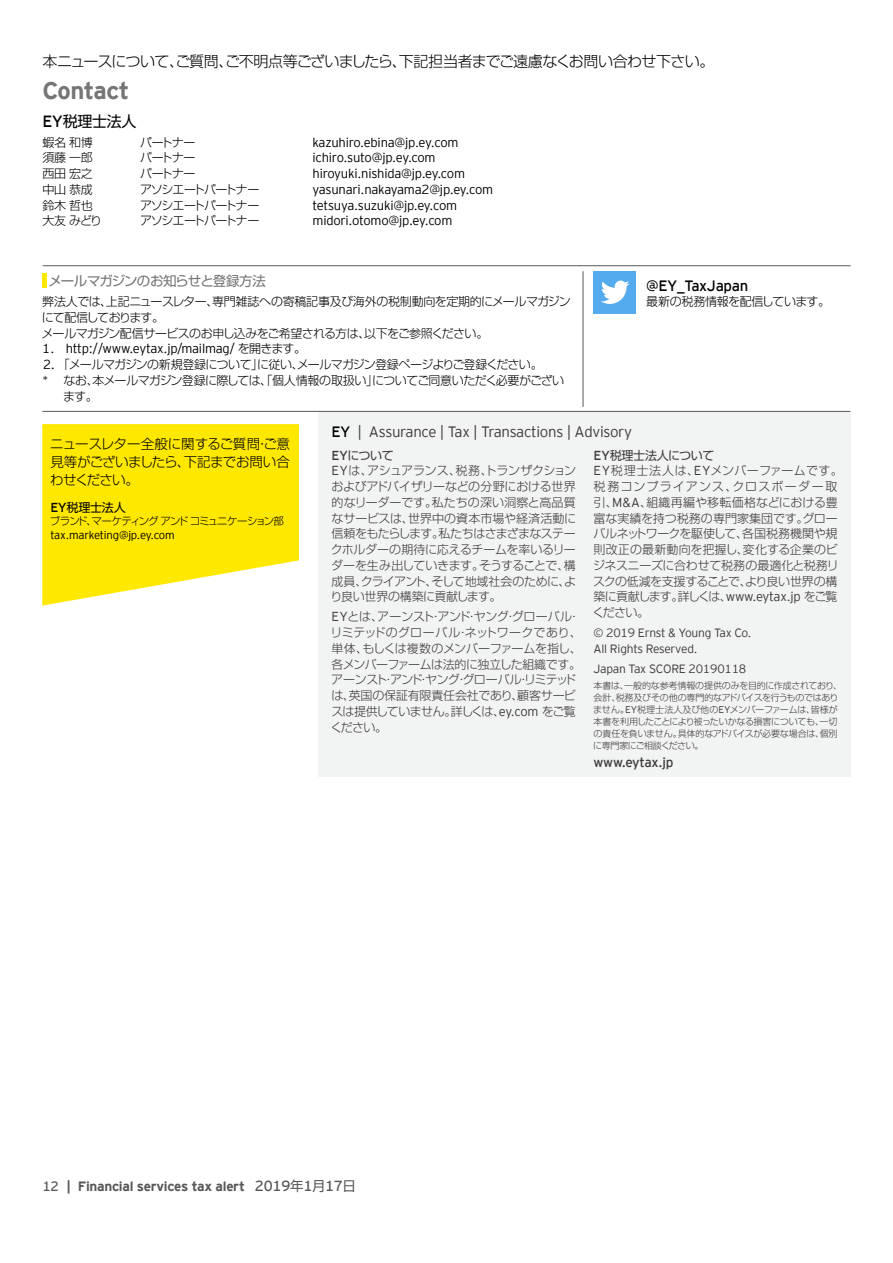
<style>
.page{position:relative;width:893px;height:1263px;background:#fff}
.page>*{position:absolute;margin:0;border:0;box-sizing:border-box;transform-origin:0 0}
.t1{font:700 24px "EY Interstate";letter-spacing:-.02em;color:#767575}
.t2{font:300 15px "Shin Go Pro";letter-spacing:-.045em;color:#000}
.t3{font:300 15px "EY Interstate";letter-spacing:-.02em;color:#3e3a39}
.t4{font:15px "EY Interstate";letter-spacing:-.02em;color:#000}
.t5{font:15px "Shin Go Pro";letter-spacing:-.02em;color:#000}
.t6{font:300 13.5px/18px "Shin Go Pro";letter-spacing:-.035em;color:#000;text-align:justify}
.t7{font:700 13.5px "EY Interstate";letter-spacing:-.02em;color:#595757}
.t8{font:13.5px "Shin Go Pro";letter-spacing:-.06em;color:#767575}
.t9{font:13.5px "EY Interstate";letter-spacing:-.02em;color:#3e3a39}
.t10{font:300 13.05px "EY Interstate";letter-spacing:-.02em;color:#000}
.t11{font:300 12px/15.8px "Shin Go Pro";letter-spacing:-.02em;color:#3e3a39}
.t12{font:300 12px/15.8px "Shin Go Pro";letter-spacing:-.05em;color:#000}
.t13{font:300 12px/15.8px "EY Interstate";letter-spacing:-.02em;color:#3e3a39}
.t14{font:300 12px "Shin Go Pro";letter-spacing:-.08em;color:#000}
.t15{font:300 12px "Shin Go Pro";letter-spacing:-.03em;color:#000}
.t16{font:12px "Shin Go Pro";letter-spacing:-.02em;color:#000}
.t17{font:300 11.4px "EY Interstate";letter-spacing:-.02em;color:#000}
.t18{font:300 10.5px "Shin Go Pro";letter-spacing:-.09em;color:#000}
.t19{font:300 9px/12px "Shin Go Pro";letter-spacing:-.025em;color:#3e3a39}
.s1{font-family:"EY Interstate";font-size:16.2px}
.s2{font-family:"Shin Go Pro";font-size:12px}
.s3{font-family:"EY Interstate";font-size:13.05px}
.s4{font-weight:400;color:#000}
.s5{font-family:"EY Interstate";font-weight:400;font-size:13.05px}
.s6{font-weight:400}
.s7{font-family:"EY Interstate";font-size:9.75px}
.s8{font-weight:400;font-size:14.7px}
.s9{font-family:"Shin Go Pro";font-weight:400}
</style>
<div class="page">
<div style="left:318px;top:411px;width:533px;height:366px;background:#f2f3f3"></div>
<hr style="left:42px;top:411px;width:808px;height:1px;background:#595757">
<svg style="left:42px;top:424px;width:257px;height:182px;background:#ffea20"></svg>
<div style="left:42px;top:273px;width:5px;height:15px;background:#ffe800"></div>
<div style="left:594px;top:271px;width:42px;height:43px;background:#54abed"></div>
<svg style="left:601px;top:281px;width:28px;height:23px"></svg>
<hr style="left:583px;top:271px;width:1px;height:136px;background:#595757">
<hr style="left:43px;top:265px;width:808px;height:1px;background:#595757">
<p class="t2" style="left:43px;top:49px;width:673px">本ニュースについて、ご質問、ご不明点等ございましたら、下記担当者までご遠慮なくお問い合わせ下さい。</p>
<h1 class="t1" style="left:43px;top:73px;width:88px">Contact</h1>
<p class="t5" style="left:43px;top:109px;width:96px"><span class="s1">EY</span>税理士法人</p>
<p class="t12" style="left:43px;top:133px;width:52px">蝦名和博</p>
<p class="t12" style="left:140px;top:133px;width:57px">パートナー</p>
<p class="t10" style="left:313px;top:133px;width:147px">kazuhiro.ebina@jp.ey.com</p>
<p class="t12" style="left:43px;top:149px;width:52px">須藤一郎</p>
<p class="t12" style="left:140px;top:149px;width:57px">パートナー</p>
<p class="t10" style="left:313px;top:149px;width:125px">ichiro.suto@jp.ey.com</p>
<p class="t12" style="left:43px;top:164px;width:52px">西田宏之</p>
<p class="t12" style="left:140px;top:164px;width:57px">パートナー</p>
<p class="t10" style="left:313px;top:164px;width:154px">hiroyuki.nishida@jp.ey.com</p>
<p class="t12" style="left:43px;top:180px;width:52px">中山恭成</p>
<p class="t14" style="left:140px;top:180px;width:121px">アソシエートパートナー</p>
<p class="t10" style="left:313px;top:180px;width:182px">yasunari.nakayama2@jp.ey.com</p>
<p class="t12" style="left:43px;top:196px;width:52px">鈴木哲也</p>
<p class="t14" style="left:140px;top:195px;width:121px">アソシエートパートナー</p>
<p class="t10" style="left:313px;top:196px;width:146px">tetsuya.suzuki@jp.ey.com</p>
<p class="t12" style="left:43px;top:212px;width:61px">大友みどり</p>
<p class="t14" style="left:140px;top:211px;width:121px">アソシエートパートナー</p>
<p class="t10" style="left:313px;top:212px;width:141px">midori.otomo@jp.ey.com</p>
<p class="t8" style="left:48px;top:270px;width:219px">メールマガジンのお知らせと登録方法</p>
<p class="t12" style="left:42px;top:292px;width:531px">弊法人では、上記ニュースレター、専門雑誌への寄稿記事及び海外の税制動向を定期的にメールマガジンにて配信しております。<br>メールマガジン配信サービスのお申し込みをご希望される方は、以下をご参照ください。</p>
<p class="t10" style="left:42px;top:339px;width:265px">1. http://www.eytax.jp/mailmag/ <span class="s2">を開きます。</span></p>
<p class="t12" style="left:43px;top:355px;width:501px"><span class="s3">2.</span> 「メールマガジンの新規登録について」に従い、メールマガジン登録ページよりご登録ください。</p>
<p class="t12" style="left:42px;top:371px;width:523px"><span class="s3">*</span> なお、本メールマガジン登録に際しては、「個人情報の取扱い」についてご同意いただく必要がござい</p>
<p class="t12" style="left:63px;top:387px;width:36px">ます。</p>
<p class="t4" style="left:646px;top:275px;width:103px">@EY_TaxJapan</p>
<p class="t15" style="left:646px;top:292px;width:185px">最新の税務情報を配信しています。</p>
<p class="t6" style="left:50px;top:433px;width:241px">ニュースレター全般に関するご質問・ご意見等がございましたら、下記までお問い合わせください。</p>
<p class="t16" style="left:50px;top:497px;width:77px"><span class="s3">EY</span>税理士法人</p>
<p class="t18" style="left:50px;top:513px;width:236px">ブランド、マーケティングアンドコミュニケーション部</p>
<p class="t17" style="left:50px;top:527px;width:126px">tax.marketing@jp.ey.com</p>
<p class="t3" style="left:332px;top:421px;width:302px"><span class="s4">EY</span> | Assurance | Tax | Transactions | Advisory</p>
<p class="t11" style="left:331px;top:446px;width:247px"><span class="s5">EY</span><span class="s6">について<br></span><span class="s3">EY</span>は、アシュアランス、税務、トランザクションおよびアドバイザリーなどの分野における世界的なリーダーです。私たちの深い洞察と高品質なサービスは、世界中の資本市場や経済活動に信頼をもたらします。私たちはさまざまなステークホルダーの期待に応えるチームを率いるリーダーを生み出していきます。そうすることで、構成員、クライアント、そして地域社会のために、より良い世界の構築に貢献します。</p>
<p class="t11" style="left:331px;top:607px;width:253px"><span class="s3">EY</span>とは、アーンスト・アンド・ヤング・グローバル・リミテッドのグローバル・ネットワークであり、単体、もしくは複数のメンバーファームを指し、各メンバーファームは法的に独立した組織です。アーンスト・アンド・ヤング・グローバル・リミテッドは、英国の保証有限責任会社であり、顧客サービスは提供していません。詳しくは、<span class="s3">ey.com</span> をご覧ください。</p>
<p class="t11" style="left:592px;top:446px;width:252px"><span class="s5">EY</span><span class="s6">税理士法人について<br></span><span class="s3">EY</span>税理士法人は、<span class="s3">EY</span>メンバーファームです。税務コンプライアンス、クロスボーダー取引、<span class="s3">M&amp;A</span>、組織再編や移転価格などにおける豊富な実績を持つ税務の専門家集団です。グローバルネットワークを駆使して、各国税務機関や規則改正の最新動向を把握し、変化する企業のビジネスニーズに合わせて税務の最適化と税務リスクの低減を支援することで、より良い世界の構築に貢献します。詳しくは、<span class="s3">www.eytax.jp</span> をご覧ください。</p>
<p class="t13" style="left:593px;top:624px;width:160px">© 2019 Ernst &amp; Young Tax Co.<br>All Rights Reserved.</p>
<p class="t13" style="left:593px;top:660px;width:154px">Japan Tax SCORE 20190118</p>
<p class="t19" style="left:593px;top:679px;width:250px">本書は、一般的な参考情報の提供のみを目的に作成されており、会計、税務及びその他の専門的なアドバイスを行うものではありません。<span class="s7">EY</span>税理士法人及び他の<span class="s7">EY</span>メンバーファームは、皆様が本書を利用したことにより被ったいかなる損害についても、一切の責任を負いません。具体的なアドバイスが必要な場合は、個別に専門家にご相談ください。</p>
<p class="t9" style="left:593px;top:753px;width:81px">www.eytax.jp</p>
<p class="t7" style="left:43px;top:1177px;width:315px"><span class="s6">12</span> | Financial services tax alert <span class="s8">2019</span><span class="s9">年</span><span class="s8">1</span><span class="s9">月</span><span class="s8">17</span><span class="s9">日</span></p>
</div>
